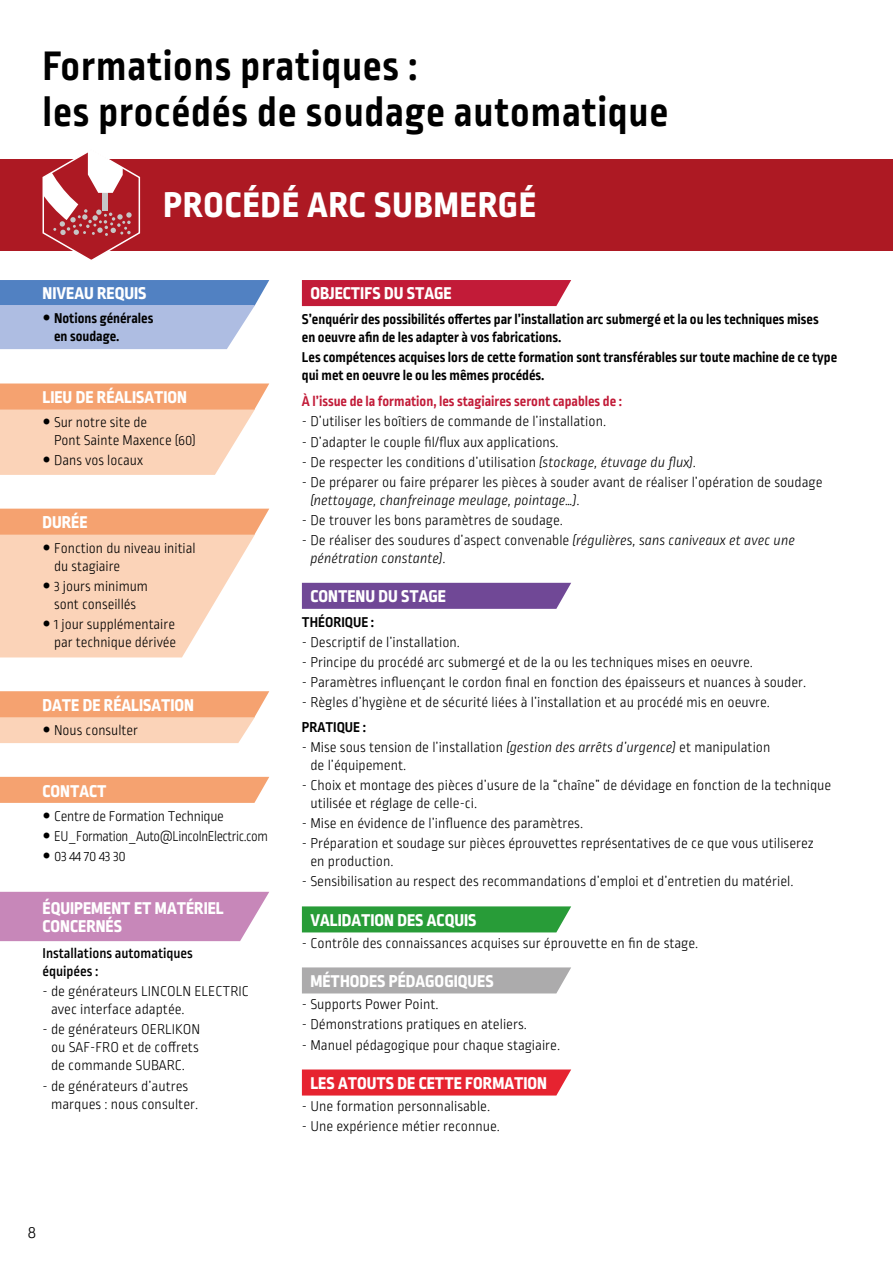
<style>
.page{position:relative;width:893px;height:1263px;background:#fff}
.page>*{position:absolute;margin:0;border:0;box-sizing:border-box;transform-origin:0 0}
.t1{font:700 43.5px/46.5px "Ropa Sans Pro";letter-spacing:.02em;color:#000}
.t2{font:800 37.5px "Ropa Sans Pro";letter-spacing:.03em;color:#fff}
.t3{font:800 18px/18px "Ropa Sans Pro";color:#fff}
.t4{font:300 18px "Ropa Sans Pro";color:#000}
.t5{font:300 15px/18px "Ropa Sans Pro";color:#000}
.t6{font:700 15px/18px "Ropa Sans Pro";color:#000}
.t7{font:italic 300 15px/18px "Ropa Sans Pro";color:#000}
.t8{font:300 15px/20.1px "Ropa Sans Pro";letter-spacing:-.03em;color:#000}
.t9{font:700 15px "Ropa Sans Pro";color:#c21b38}
.t10{font:500 15px/18px "Ropa Sans Pro";color:#000}
.s1{font-style:italic}
.s2{font-style:normal}
</style>
<div class="page">
<div style="left:0;top:159px;width:893px;height:91px;background:#ad1923"></div>
<div style="left:302px;top:280px;width:269px;height:26px;background:#c21b38"></div>
<div style="left:302px;top:583px;width:269px;height:26px;background:#704896"></div>
<div style="left:302px;top:906px;width:269px;height:26px;background:#289c38"></div>
<div style="left:302px;top:967px;width:269px;height:26px;background:#acabac"></div>
<div style="left:302px;top:1069px;width:269px;height:26px;background:#e62330"></div>
<svg style="left:42px;top:152px;width:99px;height:108px"></svg>
<div style="left:0;top:777px;width:269px;height:26px;background:#f5a270"></div>
<div style="left:0;top:892px;width:269px;height:49px;background:#c787b9"></div>
<svg style="left:0;top:280px;width:269px;height:69px;background:#93acd8"></svg>
<svg style="left:0;top:509px;width:269px;height:148px"></svg>
<svg style="left:0;top:383px;width:269px;height:92px;background:#f9caab"></svg>
<svg style="left:0;top:691px;width:269px;height:52px;background:#f8bd99"></svg>
<h1 class="t1" style="left:43px;top:44px;width:627px">Formations pratiques :<br>les procédés de soudage automatique</h1>
<h2 class="t2" style="left:164px;top:183px;width:374px">PROCÉDÉ ARC SUBMERGÉ</h2>
<p class="t3" style="left:43px;top:285px;width:106px">NIVEAU REQUIS</p>
<p class="t6" style="left:54px;top:310px;width:101px">Notions générales en soudage.</p>
<p class="t3" style="left:43px;top:389px;width:146px">LIEU DE RÉALISATION</p>
<p class="t5" style="left:54px;top:414px;width:143px">Sur notre site de<br>Pont Sainte Maxence (60)</p>
<p class="t5" style="left:54px;top:452px;width:90px">Dans vos locaux</p>
<p class="t3" style="left:43px;top:514px;width:47px">DURÉE</p>
<p class="t5" style="left:54px;top:540px;width:143px">Fonction du niveau initial du stagiaire</p>
<p class="t5" style="left:54px;top:578px;width:95px">3 jours minimum sont conseillés</p>
<p class="t5" style="left:54px;top:616px;width:124px">1 jour supplémentaire par technique dérivée</p>
<p class="t3" style="left:43px;top:697px;width:153px">DATE DE RÉALISATION</p>
<p class="t5" style="left:54px;top:722px;width:85px">Nous consulter</p>
<p class="t3" style="left:43px;top:782px;width:66px">CONTACT</p>
<p class="t8" style="left:54px;top:807px;width:216px">Centre de Formation Technique<br>EU_Formation_Auto@LincolnElectric.com<br>03 44 70 43 30</p>
<p class="t3" style="left:43px;top:900px;width:183px">ÉQUIPEMENT ET MATÉRIEL<br>CONCERNÉS</p>
<p class="t10" style="left:43px;top:945px;width:152px">Installations automatiques équipées :</p>
<p class="t5" style="left:51px;top:983px;width:199px;text-indent:-9px">- de générateurs LINCOLN ELECTRIC avec interface adaptée.</p>
<p class="t5" style="left:43px;top:1021px;width:159px;text-align:center">- de générateurs OERLIKON ou SAF-FRO et de coffrets de commande SUBARC.</p>
<p class="t5" style="left:43px;top:1078px;width:155px;text-align:center">- de générateurs d’autres marques : nous consulter.</p>
<p class="t3" style="left:310px;top:285px;width:143px">OBJECTIFS DU STAGE</p>
<p class="t6" style="left:302px;top:311px;width:518px">S’enquérir des possibilités offertes par l’installation arc submergé et la ou les techniques mises en oeuvre afin de les adapter à vos fabrications.</p>
<p class="t6" style="left:302px;top:349px;width:537px">Les compétences acquises lors de cette formation sont transférables sur toute machine de ce type qui met en oeuvre le ou les mêmes procédés.</p>
<p class="t9" style="left:302px;top:393px;width:322px">À l’issue de la formation, les stagiaires seront capables de :</p>
<p class="t5" style="left:302px;top:414px;width:304px">- D’utiliser les boîtiers de commande de l’installation.</p>
<p class="t5" style="left:302px;top:434px;width:256px">- D’adapter le couple fil/flux aux applications.</p>
<p class="t5" style="left:302px;top:454px;width:394px">- De respecter les conditions d’utilisation <span class="s1">(stockage, étuvage du flux)</span>.</p>
<p class="t5" style="left:310px;top:474px;width:514px;text-indent:-9px">- De préparer ou faire préparer les pièces à souder avant de réaliser l’opération de soudage <span class="s1">(nettoyage, chanfreinage meulage, pointage…)</span>.</p>
<p class="t5" style="left:302px;top:512px;width:261px">- De trouver les bons paramètres de soudage.</p>
<p class="t7" style="left:310px;top:532px;width:486px;text-indent:-9px"><span class="s2">- De réaliser des soudures d’aspect convenable</span> (régulières, sans caniveaux et avec une pénétration constante)<span class="s2">.</span></p>
<p class="t3" style="left:310px;top:588px;width:137px">CONTENU DU STAGE</p>
<p class="t6" style="left:302px;top:614px;width:74px">THÉORIQUE :</p>
<p class="t5" style="left:302px;top:634px;width:158px">- Descriptif de l’installation.</p>
<p class="t5" style="left:302px;top:654px;width:451px">- Principe du procédé arc submergé et de la ou les techniques mises en oeuvre.</p>
<p class="t5" style="left:302px;top:674px;width:504px">- Paramètres influençant le cordon final en fonction des épaisseurs et nuances à souder.</p>
<p class="t5" style="left:302px;top:694px;width:468px">- Règles d’hygiène et de sécurité liées à l’installation et au procédé mis en oeuvre.</p>
<p class="t6" style="left:302px;top:718px;width:66px">PRATIQUE :</p>
<p class="t5" style="left:310px;top:739px;width:462px;text-indent:-9px">- Mise sous tension de l’installation <span class="s1">(gestion des arrêts d’urgence)</span> et manipulation de l’équipement.</p>
<p class="t5" style="left:310px;top:777px;width:522px;text-indent:-9px">- Choix et montage des pièces d’usure de la “chaîne” de dévidage en fonction de la technique utilisée et réglage de celle-ci.</p>
<p class="t5" style="left:302px;top:815px;width:281px">- Mise en évidence de l’influence des paramètres.</p>
<p class="t5" style="left:310px;top:835px;width:505px;text-indent:-9px">- Préparation et soudage sur pièces éprouvettes représentatives de ce que vous utiliserez en production.</p>
<p class="t5" style="left:302px;top:873px;width:491px">- Sensibilisation au respect des recommandations d’emploi et d’entretien du matériel.</p>
<p class="t3" style="left:310px;top:911px;width:168px">VALIDATION DES ACQUIS</p>
<p class="t5" style="left:302px;top:935px;width:396px">- Contrôle des connaissances acquises sur éprouvette en fin de stage.</p>
<p class="t3" style="left:310px;top:973px;width:185px">MÉTHODES PÉDAGOGIQUES</p>
<p class="t5" style="left:302px;top:996px;width:136px">- Supports Power Point.</p>
<p class="t5" style="left:302px;top:1016px;width:225px">- Démonstrations pratiques en ateliers.</p>
<p class="t5" style="left:302px;top:1037px;width:258px">- Manuel pédagogique pour chaque stagiaire.</p>
<p class="t3" style="left:310px;top:1075px;width:238px">LES ATOUTS DE CETTE FORMATION</p>
<p class="t5" style="left:302px;top:1098px;width:188px">- Une formation personnalisable.</p>
<p class="t5" style="left:302px;top:1118px;width:198px">- Une expérience métier reconnue.</p>
<p class="t4" style="left:28px;top:1223px;width:10px">8</p>
</div>
